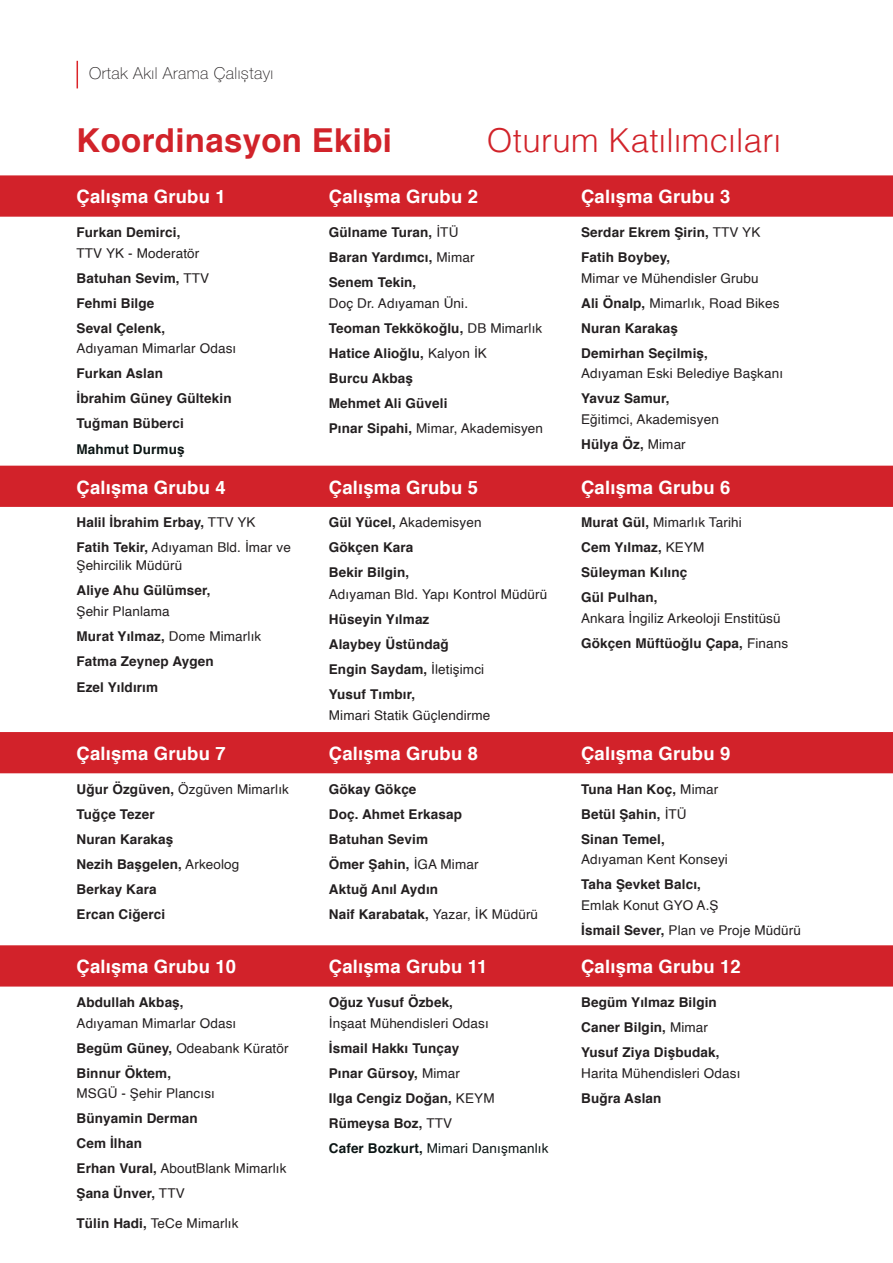
<style>
.page{position:relative;width:893px;height:1263px;background:#fff}
.page>*{position:absolute;margin:0;border:0;box-sizing:border-box;transform-origin:0 0}
.t1{font:300 33px "Helvetica";letter-spacing:.01em;color:#d1232a}
.t2{font:700 33px "Helvetica";letter-spacing:.01em;color:#d1232a}
.t3{font:700 18.45px "Helvetica";letter-spacing:.01em;color:#fff}
.t4{font:100 16.5px "Helvetica Neue LT Pro";letter-spacing:.025em;color:#231f20}
.t5{font:700 13.5px/25px "Helvetica";letter-spacing:.01em;color:#231f20}
.t6{font:13.5px/25px "Helvetica";letter-spacing:.01em;color:#231f20}
.t7{font:700 13.5px "Helvetica";letter-spacing:.01em;color:#0b1514}
.s1{font-weight:400}
.s2{font-weight:700}
.s3{color:#0b1514}
.s4{font-weight:400;color:#0b1514}
</style>
<div class="page">
<div style="left:0;top:175px;width:893px;height:42px;background:#d2222a"></div>
<div style="left:0;top:466px;width:893px;height:41px;background:#d2222a"></div>
<div style="left:0;top:732px;width:893px;height:41px;background:#d2222a"></div>
<div style="left:0;top:945px;width:893px;height:41px;background:#d2222a"></div>
<hr style="left:892px;top:491px;width:1px;height:279px;background:#db2429">
<svg style="left:77px;top:61px;width:1px;height:27px"></svg>
<p class="t4" style="left:89px;top:64px;width:185px">Ortak Akıl Arama Çalıştayı</p>
<h1 class="t2" style="left:77px;top:114px;width:317px">Koordinasyon Ekibi</h1>
<h1 class="t1" style="left:487px;top:120px;width:296px">Oturum Katılımcıları</h1>
<h2 class="t3" style="left:77px;top:182px;width:151px">Çalışma Grubu 1</h2>
<p class="t5" style="left:77px;top:220px;width:105px">Furkan Demirci,</p>
<p class="t5" style="left:77px;top:241px;width:134px"><span class="s1">TTV YK - Moderatör<br></span>Batuhan Sevim, <span class="s1">TTV<br></span>Fehmi Bilge<br>Seval Çelenk,</p>
<p class="t6" style="left:77px;top:337px;width:161px">Adıyaman Mimarlar Odası</p>
<p class="t5" style="left:77px;top:361px;width:157px">Furkan Aslan<br>İbrahim Güney Gültekin<br>Tuğman Büberci</p>
<p class="t7" style="left:77px;top:438px;width:110px">Mahmut Durmuş</p>
<h2 class="t3" style="left:581px;top:182px;width:151px">Çalışma Grubu 3</h2>
<p class="t5" style="left:581px;top:220px;width:181px">Serdar Ekrem Şirin, <span class="s1">TTV YK<br></span>Fatih Boybey,</p>
<p class="t6" style="left:581px;top:266px;width:200px">Mimar ve Mühendisler Grubu<br><span class="s2">Ali Önalp,</span> Mimarlık, Road Bikes<br><span class="s2">Nuran Karakaş<br>Demirhan Seçilmiş,</span></p>
<p class="t6" style="left:581px;top:362px;width:204px">Adıyaman Eski Belediye Başkanı</p>
<p class="t5" style="left:581px;top:386px;width:90px">Yavuz Samur,</p>
<p class="t6" style="left:581px;top:407px;width:139px">Eğitimci, Akademisyen<br><span class="s2">Hülya Öz,</span> Mimar</p>
<h2 class="t3" style="left:329px;top:182px;width:151px">Çalışma Grubu 2</h2>
<p class="t5" style="left:329px;top:220px;width:147px">Gülname Turan, <span class="s1">İTÜ<br></span>Baran Yardımcı, <span class="s1">Mimar<br></span>Senem Tekin,</p>
<p class="t5" style="left:329px;top:291px;width:216px"><span class="s1">Doç Dr. Adıyaman Üni.<br></span>Teoman Tekkökoğlu, <span class="s1">DB Mimarlık<br></span>Hatice Alioğlu, <span class="s1">Kalyon İK<br></span>Burcu Akbaş<br>Mehmet Ali Güveli<br>Pınar Sipahi, <span class="s1">Mimar, Akademisyen</span></p>
<h2 class="t3" style="left:77px;top:472px;width:151px">Çalışma Grubu 4</h2>
<p class="t5" style="left:77px;top:510px;width:216px">Halil İbrahim Erbay, <span class="s1">TTV YK<br></span>Fatih Tekir, <span class="s1">Adıyaman Bld. İmar ve</span></p>
<p class="t6" style="left:77px;top:553px;width:107px">Şehircilik Müdürü</p>
<p class="t5" style="left:77px;top:578px;width:135px">Aliye Ahu Gülümser,</p>
<p class="t5" style="left:77px;top:599px;width:186px"><span class="s1">Şehir Planlama<br></span>Murat Yılmaz, <span class="s1">Dome Mimarlık<br></span>Fatma Zeynep Aygen<br>Ezel Yıldırım</p>
<h2 class="t3" style="left:77px;top:739px;width:151px">Çalışma Grubu 7</h2>
<p class="t5" style="left:77px;top:776px;width:214px">Uğur Özgüven, <span class="s1">Özgüven Mimarlık<br></span>Tuğçe Tezer<br>Nuran Karakaş<br>Nezih Başgelen, <span class="s1">Arkeolog<br></span>Berkay Kara<br>Ercan Ciğerci</p>
<h2 class="t3" style="left:77px;top:952px;width:161px">Çalışma Grubu 10</h2>
<p class="t5" style="left:77px;top:990px;width:109px">Abdullah Akbaş,</p>
<p class="t6" style="left:77px;top:1011px;width:214px">Adıyaman Mimarlar Odası<br><span class="s2">Begüm Güney,</span> Odeabank Küratör<br><span class="s2">Binnur Öktem,</span></p>
<p class="t6" style="left:77px;top:1081px;width:140px">MSGÜ - Şehir Plancısı</p>
<p class="t5" style="left:77px;top:1106px;width:212px">Bünyamin Derman<br>Cem İlhan<br>Erhan Vural, <span class="s1">AboutBlank Mimarlık<br></span>Şana Ünver, <span class="s1">TTV</span></p>
<p class="t6" style="left:77px;top:1211px;width:164px"><span class="s2">Tülin Hadi,</span> TeCe Mimarlık</p>
<h2 class="t3" style="left:329px;top:472px;width:151px">Çalışma Grubu 5</h2>
<p class="t5" style="left:329px;top:510px;width:154px">Gül Yücel, <span class="s1">Akademisyen<br></span>Gökçen Kara<br>Bekir Bilgin,</p>
<p class="t6" style="left:329px;top:583px;width:220px">Adıyaman Bld. Yapı Kontrol Müdürü</p>
<p class="t5" style="left:329px;top:607px;width:157px">Hüseyin Yılmaz<br>Alaybey Üstündağ<br>Engin Saydam, <span class="s1">İletişimci<br></span>Yusuf Tımbır,</p>
<p class="t6" style="left:329px;top:703px;width:163px">Mimari Statik Güçlendirme</p>
<h2 class="t3" style="left:329px;top:739px;width:151px">Çalışma Grubu 8</h2>
<p class="t5" style="left:329px;top:776px;width:211px">Gökay Gökçe<br>Doç. Ahmet Erkasap<br>Batuhan Sevim<br>Ömer Şahin, <span class="s1">İGA Mimar<br></span>Aktuğ Anıl Aydın<br>Naif Karabatak, <span class="s1">Yazar, İK Müdürü</span></p>
<h2 class="t3" style="left:329px;top:952px;width:160px">Çalışma Grubu 11</h2>
<p class="t5" style="left:329px;top:990px;width:126px">Oğuz Yusuf Özbek,</p>
<p class="t6" style="left:329px;top:1011px;width:162px">İnşaat Mühendisleri Odası</p>
<p class="t5" style="left:329px;top:1035px;width:221px">İsmail Hakkı Tunçay<br>Pınar Gürsoy, <span class="s1">Mimar<br></span>Ilga Cengiz Doğan, <span class="s1">KEYM<br></span>Rümeysa Boz, <span class="s1">TTV<br></span><span class="s3">Cafer Bozkurt,</span> <span class="s4">Mimari Danışmanlık</span></p>
<h2 class="t3" style="left:581px;top:472px;width:151px">Çalışma Grubu 6</h2>
<p class="t5" style="left:581px;top:510px;width:162px">Murat Gül, <span class="s1">Mimarlık Tarihi<br></span>Cem Yılmaz, <span class="s1">KEYM<br></span>Süleyman Kılınç<br>Gül Pulhan,</p>
<p class="t6" style="left:581px;top:606px;width:209px">Ankara İngiliz Arkeoloji Enstitüsü<br><span class="s2">Gökçen Müftüoğlu Çapa,</span> Finans</p>
<h2 class="t3" style="left:581px;top:739px;width:151px">Çalışma Grubu 9</h2>
<p class="t5" style="left:581px;top:776px;width:139px">Tuna Han Koç, <span class="s1">Mimar<br></span>Betül Şahin, <span class="s1">İTÜ<br></span>Sinan Temel,</p>
<p class="t6" style="left:581px;top:847px;width:148px">Adıyaman Kent Konseyi</p>
<p class="t5" style="left:581px;top:872px;width:121px">Taha Şevket Balcı,</p>
<p class="t6" style="left:581px;top:893px;width:221px">Emlak Konut GYO A.Ş<br><span class="s2">İsmail Sever,</span> Plan ve Proje Müdürü</p>
<h2 class="t3" style="left:581px;top:952px;width:161px">Çalışma Grubu 12</h2>
<p class="t5" style="left:581px;top:990px;width:140px">Begüm Yılmaz Bilgin<br>Caner Bilgin, <span class="s1">Mimar<br></span>Yusuf Ziya Dişbudak,</p>
<p class="t6" style="left:581px;top:1061px;width:161px">Harita Mühendisleri Odası</p>
<p class="t5" style="left:581px;top:1085px;width:82px">Buğra Aslan</p>
</div>
